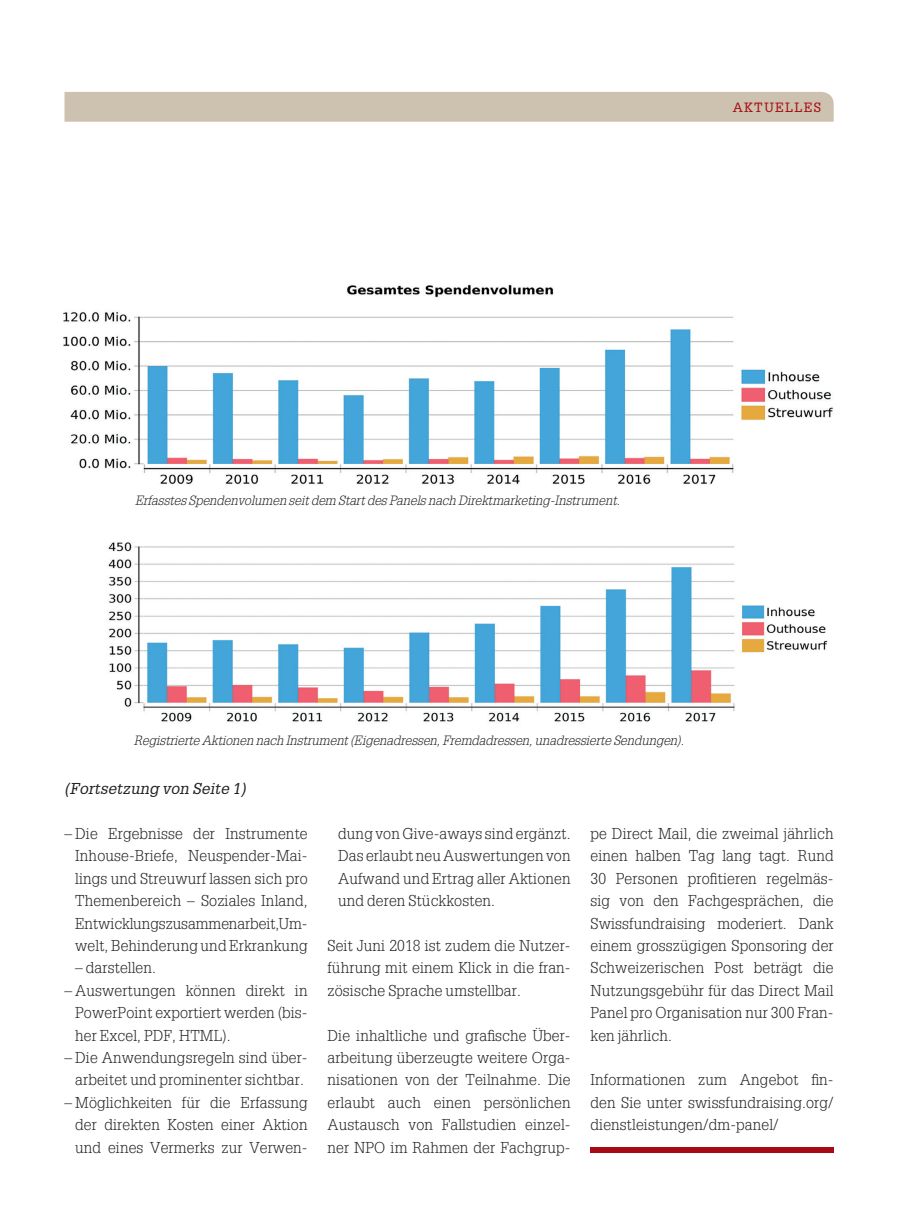
<style>
.page{position:relative;width:923px;height:1221px;background:#fff}
.page>*{position:absolute;margin:0;border:0;box-sizing:border-box;transform-origin:0 0}
.t1{font:300 15.4px/22.4px "Glypha";letter-spacing:.01em;color:#231f20;text-align:justify}
.t2{font:italic 15.4px "Glypha";letter-spacing:.01em;color:#231f20}
.t3{font:italic 300 13.12px "Glypha";color:#231f20}
.t4{font:13.12px "Glypha";letter-spacing:.1em;color:#a70a12}
</style>
<div class="page">
<div style="left:64px;top:92px;width:769px;height:30px;background:#cdc1af"></div>
<div style="left:590px;top:1147px;width:243px;height:5px;background:#a70a12"></div>
<img style="left:108px;top:542px;width:720px;height:180px">
<img style="left:63px;top:284px;width:770px;height:201px">
<p class="t4" style="left:732px;top:100px;width:90px">AKTUELLES</p>
<p class="t3" style="left:135px;top:493px;width:486px">Erfasstes Spendenvolumen seit dem Start des Panels nach Direktmarketing-Instrument.</p>
<p class="t3" style="left:134px;top:732px;width:552px">Registrierte Aktionen nach Instrument (Eigenadressen, Fremdadressen, unadressierte Sendungen).</p>
<p class="t2" style="left:64px;top:779px;width:183px">(Fortsetzung von Seite 1)</p>
<p class="t1" style="left:75px;top:822px;width:234px;text-indent:-11px">– Die Ergebnisse der Instrumente Inhouse-Briefe, Neuspender-Mai&shy;lings und Streuwurf lassen sich pro Themenbereich – Soziales Inland, Entwicklungszusammenarbeit, Um&shy;welt, Behinderung und Erkrankung</p>
<p class="t1" style="left:75px;top:956px;width:82px">– darstellen.</p>
<p class="t1" style="left:75px;top:978px;width:234px;text-indent:-11px">– Auswertungen können direkt in PowerPoint exportiert werden (bis&shy;her Excel, PDF, HTML).</p>
<p class="t1" style="left:64px;top:1046px;width:245px;text-align:center">– Die Anwendungsregeln sind über&shy;arbeitet und prominenter sichtbar.</p>
<p class="t1" style="left:75px;top:1090px;width:234px;text-indent:-11px">– Möglichkeiten für die Erfassung der direkten Kosten einer Aktion und eines Vermerks zur Verwen-</p>
<p class="t1" style="left:338px;top:822px;width:234px">dung von Give-aways sind ergänzt.<br>Das erlaubt neu Auswertungen von Aufwand und Ertrag aller Aktionen und deren Stückkosten.</p>
<p class="t1" style="left:327px;top:934px;width:245px">Seit Juni 2018 ist zudem die Nutzer&shy;führung mit einem Klick in die fran&shy;zösische Sprache umstellbar.</p>
<p class="t1" style="left:327px;top:1023px;width:245px">Die inhaltliche und grafische Über&shy;arbeitung überzeugte weitere Orga&shy;nisationen von der Teilnahme. Die erlaubt auch einen persönlichen Austausch von Fallstudien einzel&shy;ner NPO im Rahmen der Fachgrup-</p>
<p class="t1" style="left:590px;top:822px;width:245px">pe Direct Mail, die zweimal jährlich einen halben Tag lang tagt. Rund 30 Personen profitieren regelmäs&shy;sig von den Fachgesprächen, die Swissfundraising moderiert. Dank einem grosszügigen Sponsoring der Schweizerischen Post beträgt die Nutzungsgebühr für das Direct Mail Panel pro Organisation nur 300 Fran&shy;ken jährlich.</p>
<p class="t1" style="left:590px;top:1068px;width:245px">Informationen zum Angebot fin&shy;den Sie unter swissfundraising.org/ dienstleistungen/dm-panel/</p>
</div>
